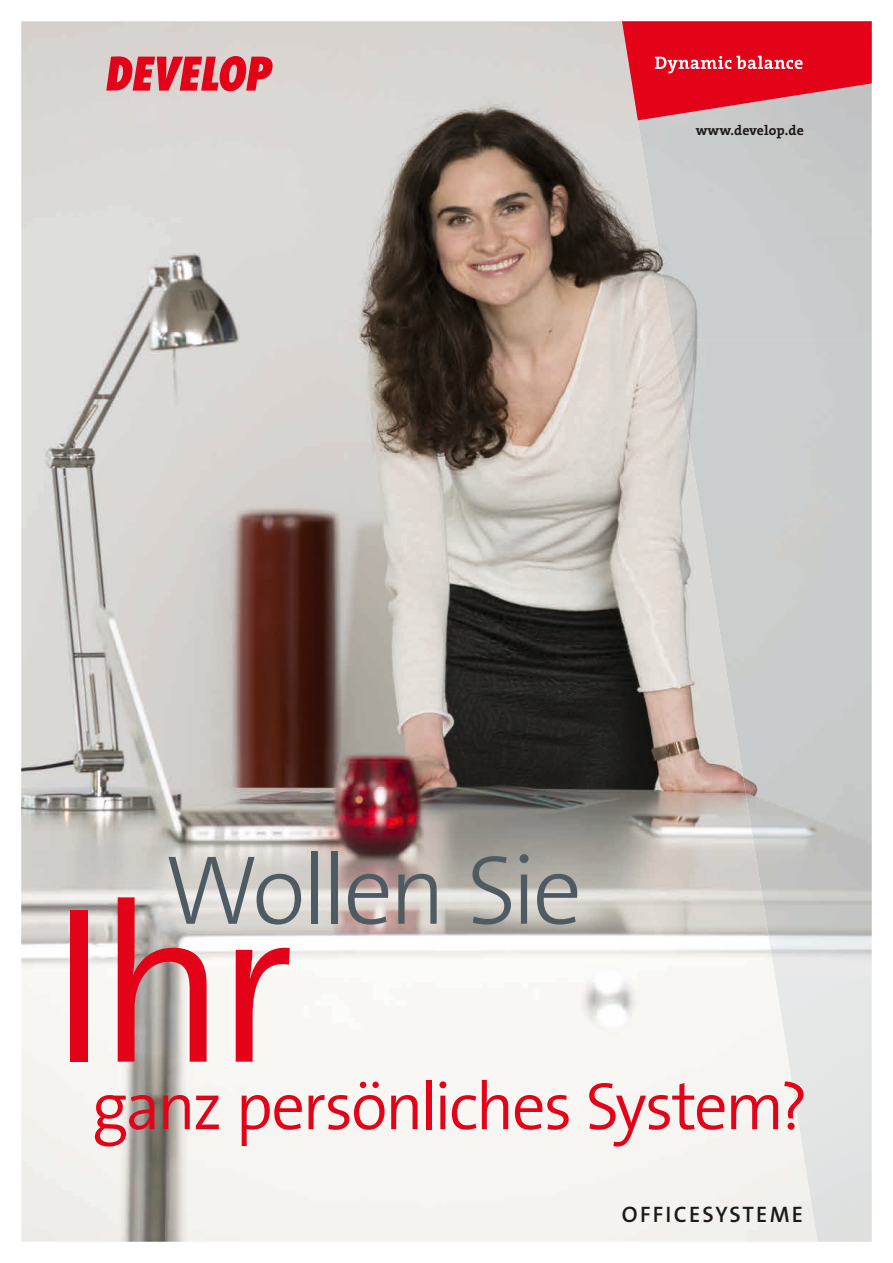
<style>
.page{position:relative;width:893px;height:1263px;background:#fff}
.page>*{position:absolute;margin:0;border:0;box-sizing:border-box;transform-origin:0 0}
.t1{font:225px "The Sans LP4 Se Lig";color:#e40218}
.t2{font:99px "The Sans LP3 Lig";color:#4e5b62}
.t3{font:67.5px "The Sans LP4 Se Lig";letter-spacing:-.04em;color:#e40218}
.t4{font:22.5px "The Sans LP6 Se Bld";letter-spacing:.1em;color:#1b1a18}
.t5{font:700 13.8px "The Serif";letter-spacing:.005em;color:#1b1a18}
</style>
<div class="page">
<img style="left:21px;top:21px;width:601px;height:1221px">
<svg style="left:622px;top:234px;width:153px;height:1008px"></svg>
<img style="left:622px;top:120px;width:250px;height:114px">
<img style="left:656px;top:233px;width:216px;height:107px">
<img style="left:673px;top:339px;width:199px;height:319px">
<img style="left:724px;top:658px;width:148px;height:319px">
<img style="left:775px;top:976px;width:97px;height:266px">
<svg style="left:622px;top:21px;width:250px;height:99px;background:#df3243"></svg>
<svg style="left:106px;top:56px;width:167px;height:35px;background:#e04f5c"></svg>
<p class="t5" style="left:696px;top:122px;width:110px">www.develop.de</p>
<p class="t2" style="left:164px;top:827px;width:419px">Wollen Sie</p>
<p class="t1" style="left:50px;top:841px;width:247px">Ihr</p>
<p class="t3" style="left:92px;top:1063px;width:717px">ganz persönliches System?</p>
<p class="t4" style="left:622px;top:1199px;width:183px">OFFICESYSTEME</p>
</div>
